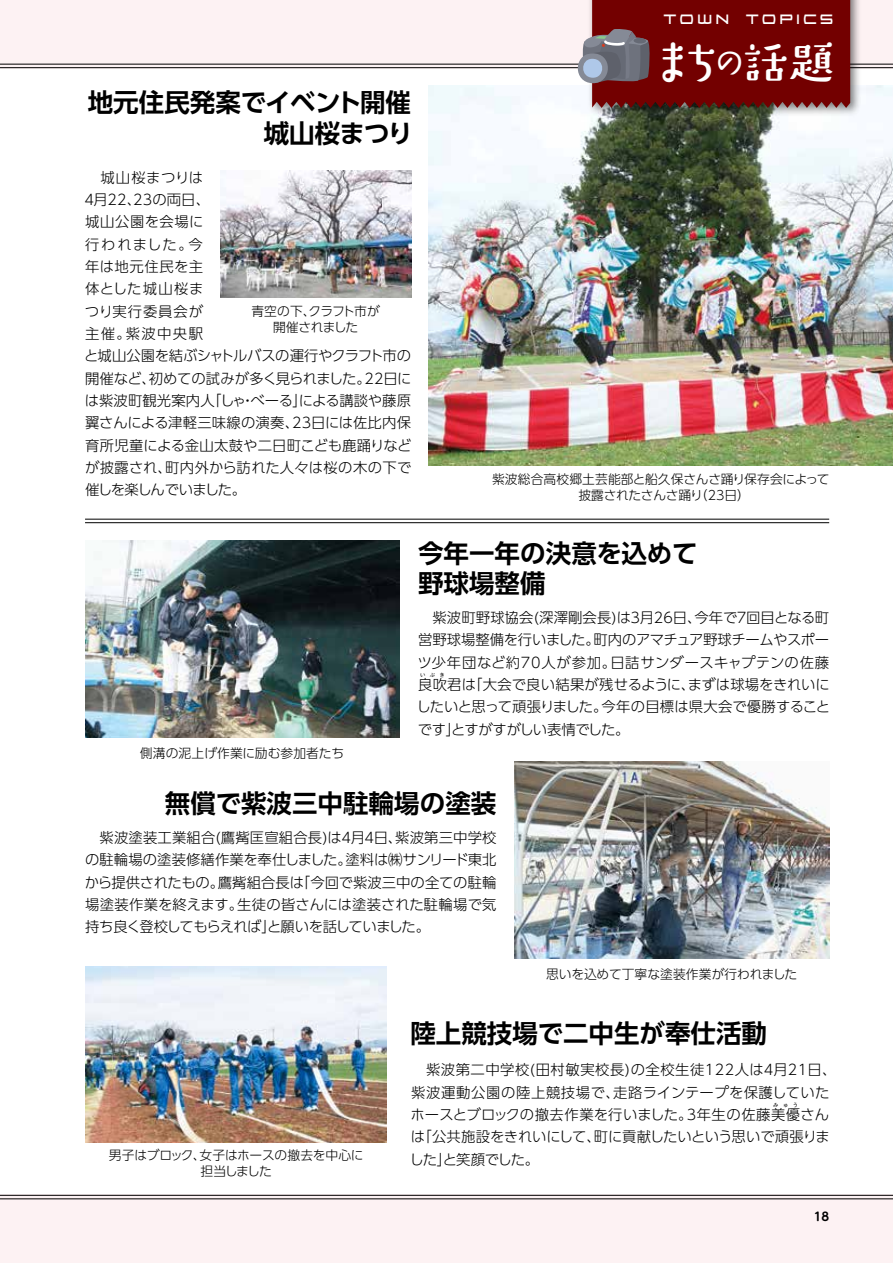
<style>
.page{position:relative;width:893px;height:1263px;background:#fff}
.page>*{position:absolute;margin:0;border:0;box-sizing:border-box;transform-origin:0 0}
.t1{font:43.65px "DS Uminwalk";color:#fff}
.t2{font:700 25.5px/30.8px "UD Shin Go Pr 6 N De";color:#000;text-align:right}
.t3{font:15.9px "Hi Visionalphabet";letter-spacing:.19em;color:#fff}
.t4{font:300 14.4px/22.4px "UD Shin Go Pr 6 N";letter-spacing:.005em;color:#000;text-align:justify}
.t5{font:300 14.4px/22.4px "UD Shin Go Pr 6 N";letter-spacing:.035em;color:#000}
.t6{font:300 14.4px/22.4px "UD Shin Go Pr 6 N";letter-spacing:-.025em;color:#000}
.t7{font:300 14.4px/22.4px "UD Shin Go Pr 6 N";letter-spacing:-.02em;color:#000}
.t8{font:300 12.75px/15.9px "UD Shin Go Pro";letter-spacing:-.01em;color:#000;text-align:center}
.t9{font:300 12.75px/15.9px "UD Shin Go Pro";letter-spacing:-.045em;color:#000;text-align:center}
.t10{font:300 12.75px "UD Shin Go Pro";letter-spacing:.01em;color:#000}
.t11{font:700 11.7px "UD Shin M Go Pro De";color:#000}
.t12{font:300 5.25px "UD Shin Go Pr 6 N";letter-spacing:.83em;color:#000}
.s1{font-size:44.85px}
.s2{font-size:34.05px}
</style>
<div class="page">
<div style="left:0;top:0;width:893px;height:68px;background:#fdf2f3"></div>
<div style="left:0;top:1195px;width:893px;height:68px;background:#fdf2f3"></div>
<hr style="left:0;top:67px;width:893px;height:1px;background:#000">
<hr style="left:0;top:64px;width:893px;height:1px;background:#000">
<hr style="left:0;top:1198px;width:893px;height:1px;background:#000">
<hr style="left:0;top:1195px;width:893px;height:1px;background:#000">
<img style="left:220px;top:170px;width:191px;height:128px">
<img style="left:428px;top:85px;width:465px;height:380px">
<div style="left:587px;top:0;width:274px;height:118px;background:#000;opacity:.5"></div>
<svg style="left:573px;top:0;width:277px;height:108px;background:#7a1c1e"></svg>
<hr style="left:85px;top:522px;width:744px;height:1px;background:#000">
<hr style="left:85px;top:519px;width:744px;height:1px;background:#000">
<img style="left:85px;top:540px;width:315px;height:198px">
<img style="left:514px;top:761px;width:315px;height:198px">
<img style="left:85px;top:967px;width:302px;height:175px">
<p class="t3" style="left:663px;top:11px;width:172px">TOWN TOPICS</p>
<h2 class="t2" style="left:88px;top:86px;width:327px">地元住民発案でイベント開催城山桜まつり</h2>
<p class="t4" style="left:82px;top:166px;width:331px;text-align:left">　城山桜まつりは<br>４月22、23の両日、<br>城山公園を会場に<br>行われました。今<br>年は地元住民を主<br>体とした城山桜ま<br>つり実行委員会が<br>主催。紫波中央駅<br>と城山公園を結ぶシャトルバスの運行やクラフト市の開催など、初めての試みが多く見られました。22日には紫波町観光案内人「しゃ・べーる」による講談や藤原翼さんによる津軽三味線の演奏、23日には佐比内保育所児童による金山太鼓や二日町こども鹿踊りなどが披露され、町内外から訪れた人々は桜の木の下で催しを楽しんでいました。</p>
<p class="t9" style="left:251px;top:303px;width:130px">青空の下、クラフト市が開催されました</p>
<h1 class="t1" style="left:651px;top:40px;width:184px"><span class="s1">ま</span>ち<span class="s2">の</span>話題</h1>
<p class="t8" style="left:492px;top:471px;width:339px">紫波総合高校郷土芸能部と船久保さんさ踊り保存会によって披露されたさんさ踊り（23日）</p>
<h2 class="t2" style="left:418px;top:537px;width:281px;text-align:left">今年一年の決意を込めて野球場整備</h2>
<p class="t10" style="left:140px;top:742px;width:206px">側溝の泥上げ作業に励む参加者たち</p>
<p class="t4" style="left:417px;top:606px;width:414px">　紫波町野球協会(深澤剛会長)は３月26日、今年で７回目となる町営野球場整備を行いました。町内のアマチュア野球チームやスポーツ少年団など約70人が参加。日詰サンダースキャプテンの佐藤良吹君は「大会で良い結果が残せるように、まずは球場をきれいに</p>
<p class="t12" style="left:420px;top:670px;width:26px">いぶき</p>
<p class="t6" style="left:416px;top:695px;width:415px">したいと思って頑張りました。今年の目標は県大会で優勝することです」とすがすがしい表情でした。</p>
<h2 class="t2" style="left:165px;top:788px;width:333px">無償で紫波三中駐輪場の塗装</h2>
<p class="t4" style="left:85px;top:826px;width:413px">　紫波塗装工業組合(鷹觜匡宣組合長)は４月４日、紫波第三中学校の駐輪場の塗装修繕作業を奉仕しました。塗料は㈱サンリード東北から提供されたもの。鷹觜組合長は「今回で紫波三中の全ての駐輪場塗装作業を終えます。生徒の皆さんには塗装された駐輪場で気持ち良く登校してもらえれば」と願いを話していました。</p>
<p class="t8" style="left:546px;top:965px;width:253px">思いを込めて丁寧な塗装作業が行われました</p>
<p class="t8" style="left:109px;top:1147px;width:256px">男子はブロック、女子はホースの撤去を中心に担当しました</p>
<h2 class="t2" style="left:410px;top:1017px;width:358px">陸上競技場で二中生が奉仕活動</h2>
<p class="t5" style="left:411px;top:1058px;width:427px">　紫波第二中学校(田村敏実校長)の全校生徒122人は４月21日、紫波運動公園の陸上競技場で、走路ラインテープを保護していたホースとブロックの撤去作業を行いました。3年生の佐藤美優さん</p>
<p class="t12" style="left:773px;top:1100px;width:26px">みゅう</p>
<p class="t7" style="left:409px;top:1125px;width:422px">は「公共施設をきれいにして、町に貢献したいという思いで頑張りました」と笑顔でした。</p>
<p class="t11" style="left:814px;top:1207px;width:17px">18</p>
</div>
